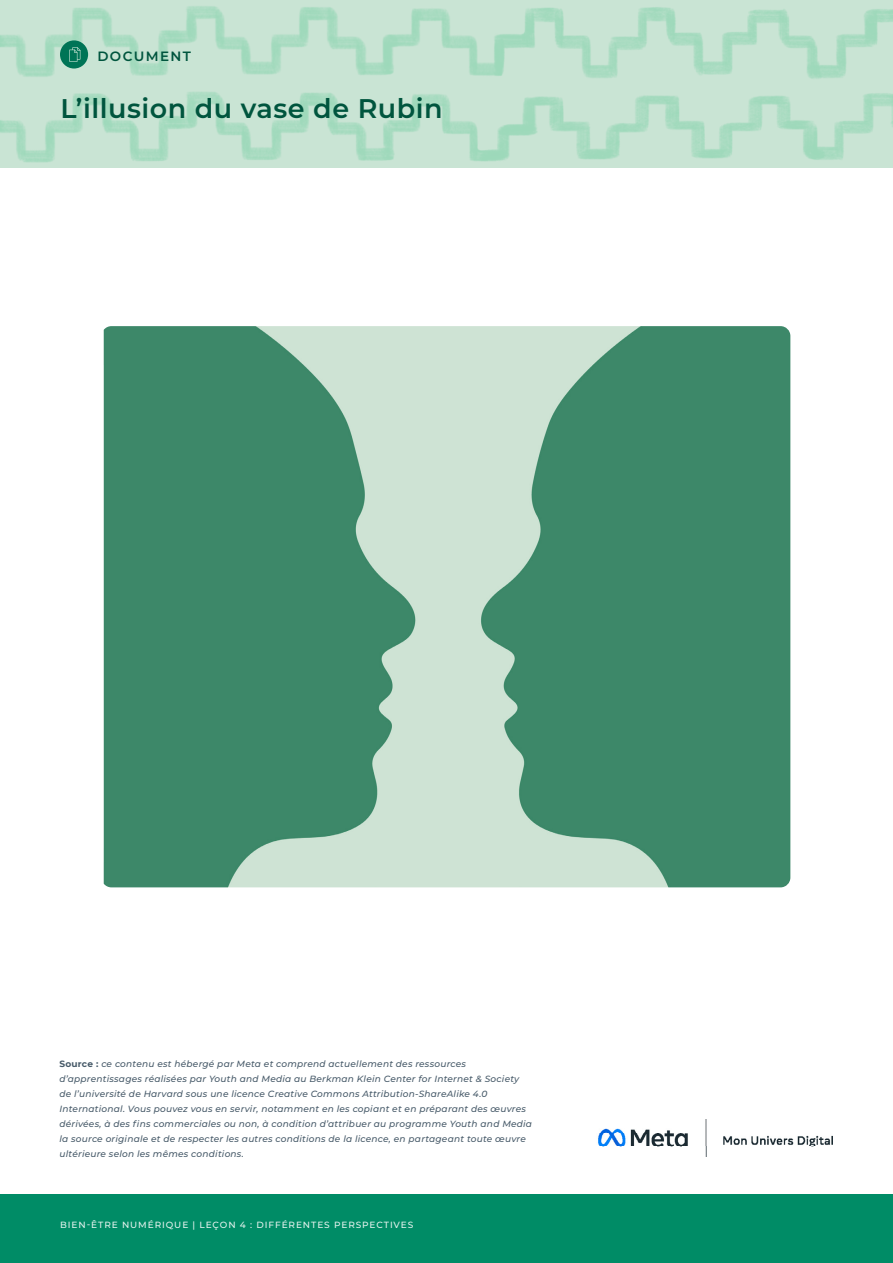
<style>
.page{position:relative;width:893px;height:1263px;background:#fff}
.page>*{position:absolute;margin:0;border:0;box-sizing:border-box;transform-origin:0 0}
.t1{font:600 27px "Montserrat";letter-spacing:.02em;color:#00553e}
.t2{font:600 13.5px "Montserrat";letter-spacing:.1em;color:#00553e}
.t3{font:italic 500 9px/15px "Montserrat";letter-spacing:.025em;color:#475a69}
.t4{font:500 9px "Montserrat";letter-spacing:.1em;color:#e6f3ef}
.s1{font-weight:700;font-style:normal}
</style>
<div class="page">
<img style="left:0;top:0;width:893px;height:167px">
<div style="left:0;top:1194px;width:893px;height:69px;background:#008c66"></div>
<div style="left:60px;top:40px;width:28px;height:29px;background:#007456;border-radius:50%"></div>
<svg style="left:69px;top:47px;width:11px;height:15px"></svg>
<img style="left:598px;top:1120px;width:235px;height:36px">
<img style="left:104px;top:326px;width:686px;height:561px">
<h2 class="t2" style="left:97px;top:47px;width:95px">DOCUMENT</h2>
<h1 class="t1" style="left:61px;top:89px;width:384px">L’illusion du vase de Rubin</h1>
<p class="t3" style="left:59px;top:1055px;width:474px"><span class="s1">Source :</span> ce contenu est hébergé par Meta et comprend actuellement des ressources d’apprentissages réalisées par Youth and Media au Berkman Klein Center for Internet &amp; Society de l’université de Harvard sous une licence Creative Commons Attribution-ShareAlike 4.0<br>International. Vous pouvez vous en servir, notamment en les copiant et en préparant des œuvres dérivées, à des fins commerciales ou non, à condition d’attribuer au programme Youth and Media la source originale et de respecter les autres conditions de la licence, en partageant toute œuvre ultérieure selon les mêmes conditions.</p>
<p class="t4" style="left:60px;top:1219px;width:355px">BIEN-ÊTRE NUMÉRIQUE | LEÇON 4 : DIFFÉRENTES PERSPECTIVES</p>
</div>
